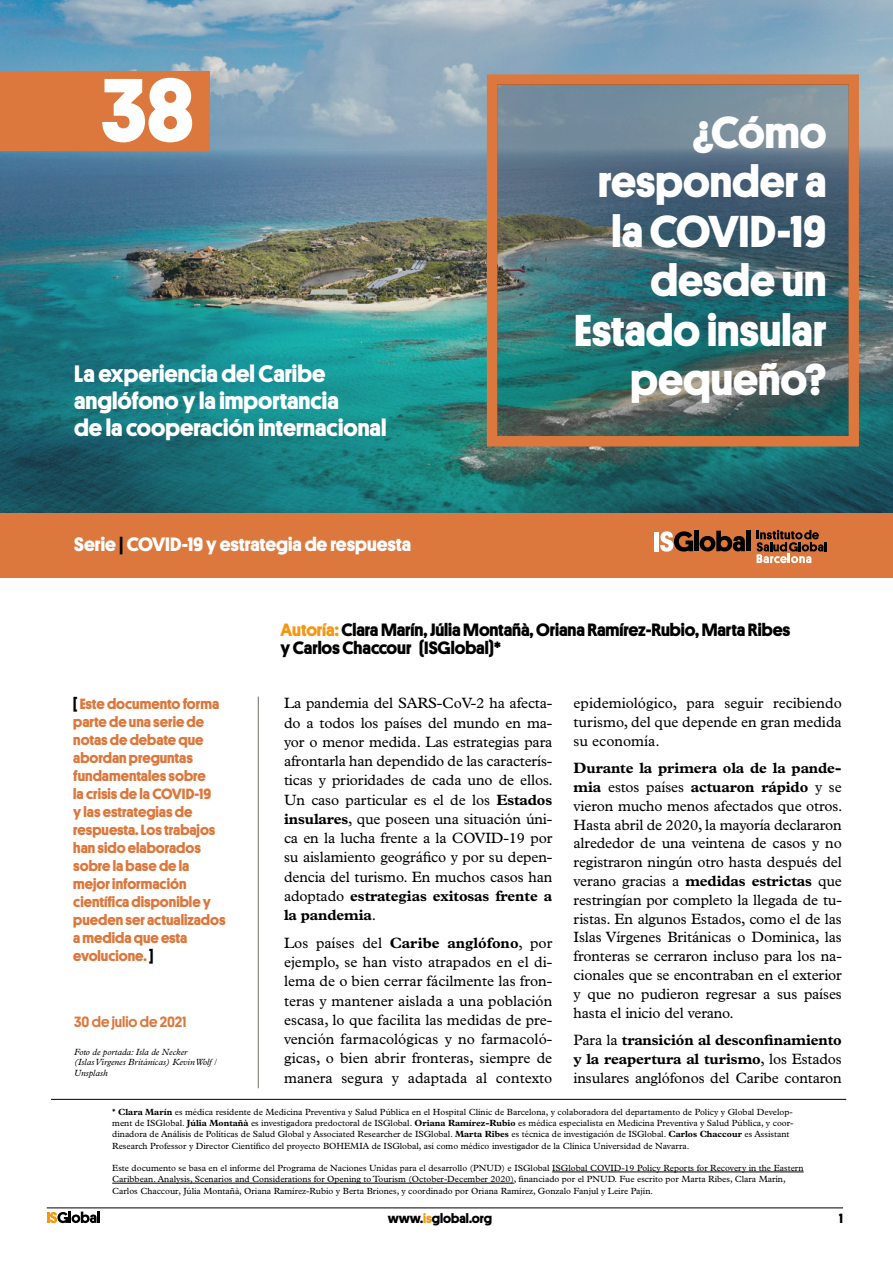
<style>
.page{position:relative;width:893px;height:1263px;background:#fff}
.page>*{position:absolute;margin:0;border:0;box-sizing:border-box;transform-origin:0 0}
.t1{font:700 90px "Platform";color:#fff}
.t2{font:700 45px/49.5px "Platform";color:#fff;text-align:right}
.t3{font:700 24px/27px "Platform";color:#fff}
.t4{font:700 19.5px "Platform";color:#fff}
.t5{font:700 18px/18px "Platform";letter-spacing:-.005em;color:#000}
.text_base{font:15px/19.2px "Plantin";letter-spacing:-.01em;color:#000;text-align:justify}
.t6{font:700 15px/18px "Platform";color:#dc783d}
.t7{font:500 15px "Platform";color:#dc783d}
.t8{font:700 13.5px "Platform";color:#000}
.leyendas{font:9px/11.2px "Plantin";color:#000}
.t9{font:italic 9px/10.8px "Plantin";color:#000}
.s1{color:#000}
.s2{color:#f49712}
.s3{font-weight:700}
.s4{font-family:"Platform"}
</style>
<div class="page">
<svg style="left:47px;top:1211px;width:53px;height:12px"></svg>
<hr style="left:47px;top:1207px;width:796px;height:1px;background:#000">
<img style="left:0;top:0;width:893px;height:514px">
<div style="left:0;top:514px;width:893px;height:64px;background:#dc783d"></div>
<div style="left:0;top:71px;width:210px;height:80px;background:#dc783d"></div>
<hr style="left:258px;top:696px;width:1px;height:392px;background:#867b77">
<hr style="left:552px;top:1172px;width:252px;height:1px;background:#000">
<hr style="left:112px;top:1183px;width:402px;height:1px;background:#000">
<hr style="left:51px;top:1099px;width:795px;height:1px;background:#000">
<div style="left:487px;top:74px;width:372px;height:372px;border:10px solid #dc783d"></div>
<img style="left:497px;top:85px;width:351px;height:351px">
<hr style="left:655px;top:532px;width:4px;height:19px;background:#fff">
<div style="left:694px;top:531px;width:5px;height:20px;background:#000"></div>
<svg style="left:700px;top:531px;width:45px;height:20px"></svg>
<div style="left:746px;top:531px;width:5px;height:20px;background:#000"></div>
<svg style="left:660px;top:531px;width:33px;height:21px"></svg>
<svg style="left:757px;top:530px;width:69px;height:33px"></svg>
<p class="t1" style="left:101px;top:44px;width:94px">38</p>
<p class="t3" style="left:74px;top:359px;width:314px">La experiencia del Caribe anglófono y la importancia<br>de la cooperación internacional</p>
<p class="t4" style="left:74px;top:530px;width:338px">Serie <span class="s1">|</span> COVID-19 y estrategia de respuesta</p>
<p class="t2" style="left:574px;top:105px;width:254px">¿Cómo responder a la COVID-19 desde un<br>Estado insular pequeño?</p>
<p class="t6" style="left:73px;top:694px;width:154px"><span class="s1">[</span> Este documento forma parte de una serie de notas de debate que abordan preguntas fundamentales sobre<br>la crisis de la COVID-19<br>y las estrategias de respuesta. Los trabajos han sido elaborados sobre la base de la mejor información científica disponible y pueden ser actualizados a medida que esta evolucione. <span class="s1">]</span></p>
<p class="t7" style="left:74px;top:1011px;width:114px">30 de julio de 2021</p>
<p class="t9" style="left:74px;top:1046px;width:144px">Foto de portada: Isla de Necker<br>(Islas Vírgenes Británicas) Kevin Wolf /<br>Unsplash</p>
<p class="t5" style="left:281px;top:619px;width:511px"><span class="s2">Autoría:</span> Clara Marín, Júlia Montañà, Oriana Ramírez-Rubio, Marta Ribes y Carlos Chaccour (ISGlobal)*</p>
<p class="text_base" style="left:284px;top:693px;width:270px">La pandemia del SARS-CoV-2 ha afecta&shy;do a todos los países del mundo en ma&shy;yor o menor medida. Las estrategias para afrontarla han dependido de las caracterís&shy;ticas y prioridades de cada uno de ellos.<br>Un caso particular es el de los <span class="s3">Estados insulares</span>, que poseen una situación úni&shy;ca en la lucha frente a la COVID-19 por su aislamiento geográfico y por su depen&shy;dencia del turismo. En muchos casos han adoptado <span class="s3">estrategias exitosas frente a la pandemia</span>.</p>
<p class="text_base" style="left:284px;top:933px;width:270px">Los países del <span class="s3">Caribe anglófono</span>, por ejemplo, se han visto atrapados en el di&shy;lema de o bien cerrar fácilmente las fron&shy;teras y mantener aislada a una población escasa, lo que facilita las medidas de pre&shy;vención farmacológicas y no farmacoló&shy;gicas, o bien abrir fronteras, siempre de manera segura y adaptada al contexto</p>
<p class="text_base" style="left:574px;top:694px;width:270px;line-height:18.8px">epidemiológico, para seguir recibiendo turismo, del que depende en gran medida su economía.</p>
<p class="text_base" style="left:574px;top:759px;width:270px;line-height:18.8px"><span class="s3">Durante la primera ola de la pande&shy;mia</span> estos países <span class="s3">actuaron rápido</span> y se vieron mucho menos afectados que otros.<br>Hasta abril de 2020, la mayoría declararon alrededor de una veintena de casos y no registraron ningún otro hasta después del verano gracias a <span class="s3">medidas estrictas</span> que restringían por completo la llegada de tu&shy;ristas. En algunos Estados, como el de las Islas Vírgenes Británicas o Dominica, las fronteras se cerraron incluso para los na&shy;cionales que se encontraban en el exterior y que no pudieron regresar a sus países hasta el inicio del verano.</p>
<p class="text_base" style="left:574px;top:1030px;width:270px;line-height:18.8px">Para la <span class="s3">transición al desconfinamiento y la reapertura al turismo</span>, los Estados insulares anglófonos del Caribe contaron</p>
<p class="leyendas" style="left:112px;top:1106px;width:683px"><span class="s4">*</span> <span class="s3">Clara Marín</span> es médica residente de Medicina Preventiva y Salud Pública en el Hospital Clínic de Barcelona, y colaboradora del departamento de Policy y Global Develop&shy;ment de ISGlobal. <span class="s3">Júlia Montañà</span> es investigadora predoctoral de ISGlobal. <span class="s3">Oriana Ramírez-Rubio</span> es médica especialista en Medicina Preventiva y Salud Pública, y coor&shy;dinadora de Análisis de Políticas de Salud Global y Associated Researcher de ISGlobal. <span class="s3">Marta Ribes</span> es técnica de investigación de ISGlobal. <span class="s3">Carlos Chaccour</span> es Assistant Research Professor y Director Científico del proyecto BOHEMIA de ISGlobal, así como médico investigador de la Clínica Universidad de Navarra.</p>
<p class="leyendas" style="left:112px;top:1162px;width:693px">Este documento se basa en el informe del Programa de Naciones Unidas para el desarrollo (PNUD) e ISGlobal ISGlobal COVID-19 Policy Reports for Recovery in the Eastern<br>Caribbean. Analysis, Scenarios and Considerations for Opening to Tourism (October-December 2020), financiado por el PNUD. Fue escrito por Marta Ribes, Clara Marín,<br>Carlos Chaccour, Júlia Montañà, Oriana Ramírez-Rubio y Berta Briones, y coordinado por Oriana Ramírez, Gonzalo Fanjul y Leire Pajín.</p>
<p class="t8" style="left:388px;top:1208px;width:106px">www.<span class="s2">is</span>global.org</p>
<p class="t8" style="left:839px;top:1208px;width:5px">1</p>
</div>
